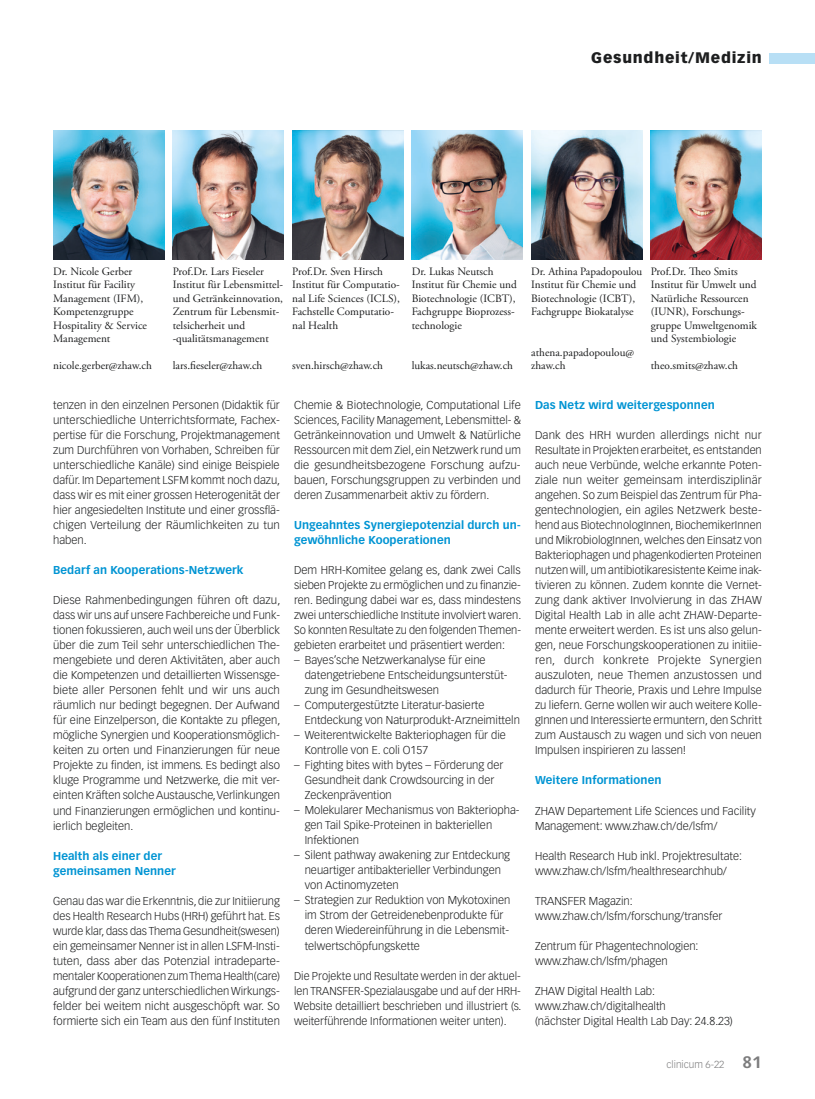
<style>
.page{position:relative;width:815px;height:1099px;background:#fff}
.page>*{position:absolute;margin:0;border:0;box-sizing:border-box;transform-origin:0 0}
.t1{font:900 15px "Vectora LT Std";letter-spacing:.05em;color:#1d1e1f}
.t2{font:300 11.25px/15px "Vectora LT Std";color:#1d1e1f}
.t3{font:11.25px/13.5px "Adobe Garamond Pro";color:#1d1e1f}
.t4{font:700 11.25px/15px "Vectora LT Std";letter-spacing:.005em;color:#0094d3}
.t5{font:300 10px "Vectora LT Std";color:#7c7c7d}
.s1{font-weight:700;font-size:16.25px}
</style>
<div class="page">
<div style="left:770px;top:53px;width:45px;height:10px;background:#b8dff5"></div>
<img style="left:53px;top:130px;width:111px;height:129px">
<img style="left:292px;top:130px;width:111px;height:129px">
<img style="left:531px;top:130px;width:111px;height:129px">
<img style="left:173px;top:130px;width:111px;height:129px">
<img style="left:412px;top:130px;width:111px;height:129px">
<img style="left:651px;top:130px;width:111px;height:129px">
<h1 class="t1" style="left:591px;top:49px;width:172px">Gesundheit/Medizin</h1>
<p class="t3" style="left:53px;top:265px;width:95px">Dr. Nicole Gerber<br>Institut für Facility<br>Management (IFM),<br>Kompetenzgruppe<br>Hospitality &amp; Service<br>Management</p>
<p class="t3" style="left:53px;top:359px;width:100px">nicole.gerber@zhaw.ch</p>
<p class="t3" style="left:173px;top:265px;width:112px">Prof.Dr. Lars Fieseler<br>Institut für Lebensmittel&shy;und Getränkeinnovation,<br>Zentrum für Lebensmit&shy;telsicherheit und -qualitätsmanagement</p>
<p class="t3" style="left:173px;top:359px;width:91px">lars.fieseler@zhaw.ch</p>
<p class="t3" style="left:292px;top:265px;width:109px">Prof.Dr. Sven Hirsch<br>Institut für Computatio&shy;nal Life Sciences (ICLS),<br>Fachstelle Computatio&shy;nal Health</p>
<p class="t3" style="left:292px;top:359px;width:92px">sven.hirsch@zhaw.ch</p>
<p class="t3" style="left:412px;top:265px;width:107px">Dr. Lukas Neutsch<br>Institut für Chemie und<br>Biotechnologie (ICBT),<br>Fachgruppe Bioprozess&shy;technologie</p>
<p class="t3" style="left:412px;top:359px;width:103px">lukas.neutsch@zhaw.ch</p>
<p class="t3" style="left:531px;top:265px;width:113px">Dr. Athina Papadopoulou<br>Institut für Chemie und<br>Biotechnologie (ICBT),<br>Fachgruppe Biokatalyse</p>
<p class="t3" style="left:531px;top:346px;width:104px">athena.papadopoulou@ zhaw.ch</p>
<p class="t3" style="left:651px;top:265px;width:108px">Prof.Dr. Theo Smits<br>Institut für Umwelt und<br>Natürliche Ressourcen (IUNR), Forschungs&shy;gruppe Umweltgenomik und Systembiologie</p>
<p class="t3" style="left:651px;top:359px;width:89px">theo.smits@zhaw.ch</p>
<p class="t2" style="left:53px;top:398px;width:229px;text-align:justify">tenzen in den einzelnen Personen (Didaktik für unterschiedliche Unterrichtsformate, Fachex&shy;pertise für die Forschung, Projektmanagement zum Durchführen von Vorhaben, Schreiben für unterschiedliche Kanäle) sind einige Beispiele dafür. Im Departement LSFM kommt noch dazu, dass wir es mit einer grossen Heterogenität der hier angesiedelten Institute und einer grossflä&shy;chigen Verteilung der Räumlichkeiten zu tun haben.</p>
<p class="t4" style="left:53px;top:563px;width:192px">Bedarf an Kooperations-Netzwerk</p>
<p class="t2" style="left:53px;top:593px;width:229px;text-align:justify">Diese Rahmenbedingungen führen oft dazu, dass wir uns auf unsere Fachbereiche und Funk&shy;tionen fokussieren, auch weil uns der Überblick über die zum Teil sehr unterschiedlichen The&shy;mengebiete und deren Aktivitäten, aber auch die Kompetenzen und detaillierten Wissensge&shy;biete aller Personen fehlt und wir uns auch räumlich nur bedingt begegnen. Der Aufwand für eine Einzelperson, die Kontakte zu pflegen, mögliche Synergien und Kooperationsmöglich&shy;keiten zu orten und Finanzierungen für neue Projekte zu finden, ist immens. Es bedingt also kluge Programme und Netzwerke, die mit ver&shy;einten Kräften solche Austausche, Verlinkungen und Finanzierungen ermöglichen und kontinu&shy;ierlich begleiten.</p>
<p class="t4" style="left:53px;top:848px;width:124px">Health als einer der gemeinsamen Nenner</p>
<p class="t2" style="left:53px;top:893px;width:228px;text-align:justify">Genau das war die Erkenntnis, die zur Initiierung des Health Research Hubs (HRH) geführt hat. Es wurde klar, dass das Thema Gesundheit(swesen) ein gemeinsamer Nenner ist in allen LSFM-Insti&shy;tuten, dass aber das Potenzial intradeparte&shy;mentaler Kooperationen zum Thema Health(care) aufgrund der ganz unterschiedlichen Wirkungs&shy;felder bei weitem nicht ausgeschöpft war. So formierte sich ein Team aus den fünf Instituten</p>
<p class="t2" style="left:294px;top:398px;width:228px;text-align:justify">Chemie &amp; Biotechnologie, Computational Life Sciences, Facility Management, Lebensmittel- &amp; Getränkeinnovation und Umwelt &amp; Natürliche Ressourcen mit dem Ziel, ein Netzwerk rund um die gesundheitsbezogene Forschung aufzu&shy;bauen, Forschungsgruppen zu verbinden und deren Zusammenarbeit aktiv zu fördern.</p>
<p class="t4" style="left:294px;top:518px;width:228px">Ungeahntes Synergiepotenzial durch un&shy;gewöhnliche Kooperationen</p>
<p class="t2" style="left:294px;top:563px;width:229px;text-align:justify">Dem HRH-Komitee gelang es, dank zwei Calls sieben Projekte zu ermöglichen und zu finanzie&shy;ren. Bedingung dabei war es, dass mindestens zwei unterschiedliche Institute involviert waren.<br>So konnten Resultate zu den folgenden Themen&shy;gebieten erarbeitet und präsentiert werden:</p>
<p class="t2" style="left:305px;top:653px;width:204px;text-indent:-11px">– Bayes’sche Netzwerkanalyse für eine datengetriebene Entscheidungsunterstüt&shy;zung im Gesundheitswesen</p>
<p class="t2" style="left:305px;top:698px;width:217px;text-indent:-11px">– Computergestützte Literatur-basierte<br>Entdeckung von Naturprodukt-Arzneimitteln</p>
<p class="t2" style="left:305px;top:728px;width:203px;text-indent:-11px">– Weiterentwickelte Bakteriophagen für die<br>Kontrolle von E. coli O157</p>
<p class="t2" style="left:305px;top:758px;width:200px;text-indent:-11px">– Fighting bites with bytes – Förderung der<br>Gesundheit dank Crowdsourcing in der<br>Zeckenprävention</p>
<p class="t2" style="left:305px;top:803px;width:216px;text-indent:-11px">– Molekularer Mechanismus von Bakteriopha&shy;gen Tail Spike-Proteinen in bakteriellen<br>Infektionen</p>
<p class="t2" style="left:305px;top:848px;width:207px;text-indent:-11px">– Silent pathway awakening zur Entdeckung neuartiger antibakterieller Verbindungen von Actinomyzeten</p>
<p class="t2" style="left:305px;top:893px;width:207px;text-indent:-11px">– Strategien zur Reduktion von Mykotoxinen im Strom der Getreidenebenprodukte für deren Wiedereinführung in die Lebensmit&shy;telwertschöpfungskette</p>
<p class="t2" style="left:294px;top:968px;width:229px;text-align:justify">Die Projekte und Resultate werden in der aktuel&shy;len TRANSFER-Spezialausgabe und auf der HRH-Website detailliert beschrieben und illustriert (s. weiterführende Informationen weiter unten).</p>
<p class="t4" style="left:535px;top:398px;width:181px">Das Netz wird weitergesponnen</p>
<p class="t2" style="left:535px;top:428px;width:228px;text-align:justify">Dank des HRH wurden allerdings nicht nur Resultate in Projekten erarbeitet, es entstanden auch neue Verbünde, welche erkannte Poten&shy;ziale nun weiter gemeinsam interdisziplinär angehen. So zum Beispiel das Zentrum für Pha&shy;gentechnologien, ein agiles Netzwerk beste&shy;hend aus BiotechnologInnen, BiochemikerInnen und MikrobiologInnen, welches den Einsatz von Bakteriophagen und phagenkodierten Proteinen nutzen will, um antibiotikaresistente Keime inak&shy;tivieren zu können. Zudem konnte die Vernet&shy;zung dank aktiver Involvierung in das ZHAW Digital Health Lab in alle acht ZHAW-Departe&shy;mente erweitert werden. Es ist uns also gelun&shy;gen, neue Forschungskooperationen zu initiie&shy;ren, durch konkrete Projekte Synergien auszuloten, neue Themen anzustossen und dadurch für Theorie, Praxis und Lehre Impulse zu liefern. Gerne wollen wir auch weitere Kolle&shy;gInnen und Interessierte ermuntern, den Schritt zum Austausch zu wagen und sich von neuen Impulsen inspirieren zu lassen!</p>
<p class="t4" style="left:535px;top:773px;width:128px">Weitere Informationen</p>
<p class="t2" style="left:535px;top:803px;width:222px">ZHAW Departement Life Sciences und Facility<br>Management: www.zhaw.ch/de/lsfm/</p>
<p class="t2" style="left:535px;top:848px;width:208px">Health Research Hub inkl. Projektresultate: www.zhaw.ch/lsfm/healthresearchhub/</p>
<p class="t2" style="left:535px;top:893px;width:189px">TRANSFER Magazin: www.zhaw.ch/lsfm/forschung/transfer</p>
<p class="t2" style="left:535px;top:938px;width:165px">Zentrum für Phagentechnologien: www.zhaw.ch/lsfm/phagen</p>
<p class="t2" style="left:535px;top:983px;width:199px">ZHAW Digital Health Lab: www.zhaw.ch/digitalhealth<br>(nächster Digital Health Lab Day: 24.8.23)</p>
<p class="t5" style="left:667px;top:1058px;width:97px">clinicum 6-22 <span class="s1">81</span></p>
</div>
